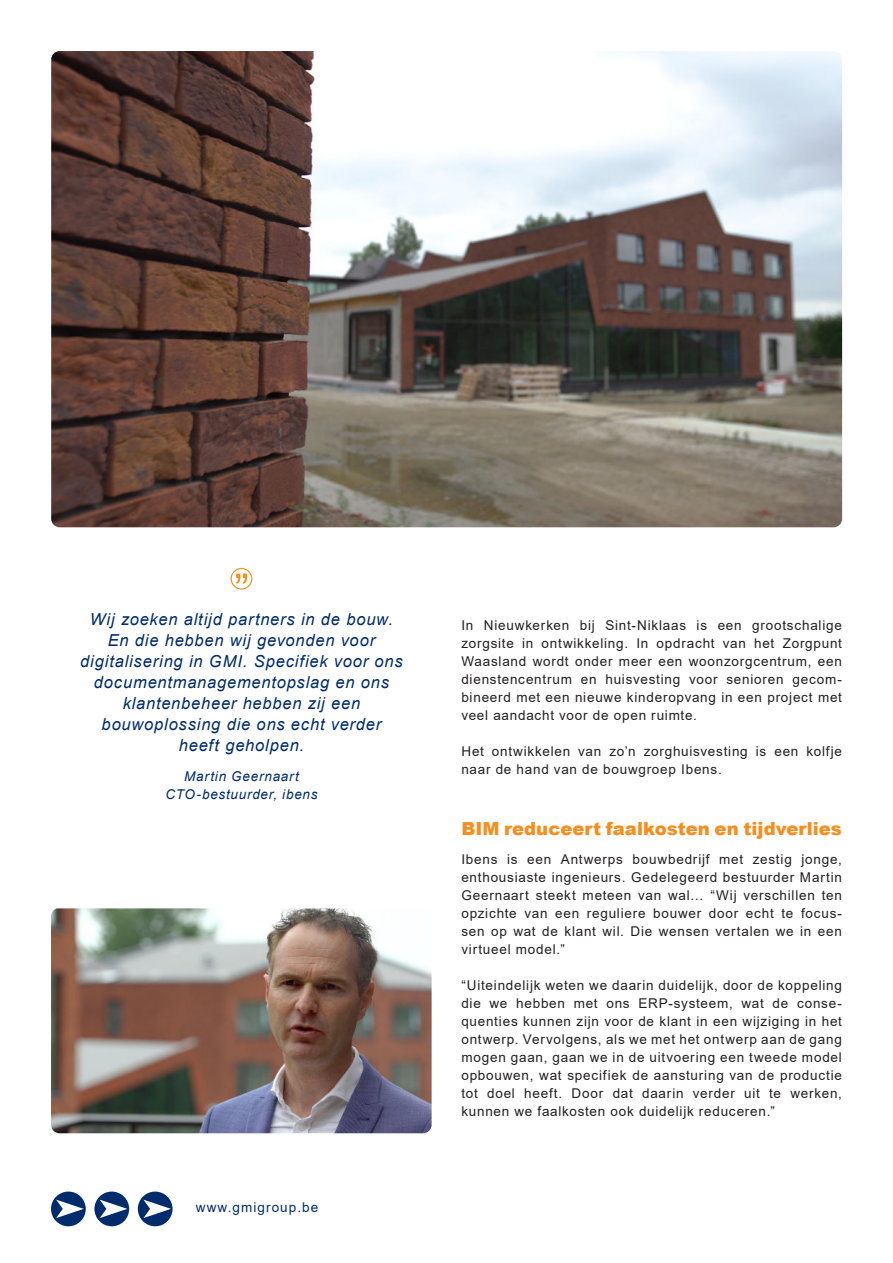
<style>
.page{position:relative;width:893px;height:1263px;background:#fff}
.page>*{position:absolute;margin:0;border:0;box-sizing:border-box;transform-origin:0 0}
.t1{font:900 18px "Arial";letter-spacing:.005em;color:#f68e1e}
.t2{font:italic 16.5px/21px "Arial";letter-spacing:.05em;color:#002c6b;text-align:center}
.t3{font:13.5px/18px "Arial";letter-spacing:.055em;color:#231f20;text-align:justify}
.t4{font:italic 13.5px/18px "Arial";letter-spacing:.055em;color:#002c6b;text-align:center}
.t5{font:13.5px "Arial";letter-spacing:.08em;color:#002c6b}
</style>
<div class="page">
<img style="left:51px;top:51px;width:791px;height:476px">
<div style="left:51px;top:1191px;width:35px;height:35px;background:#002c6b;border-radius:50%"></div>
<div style="left:94px;top:1191px;width:35px;height:35px;background:#002c6b;border-radius:50%"></div>
<div style="left:138px;top:1191px;width:35px;height:35px;background:#002c6b;border-radius:50%"></div>
<svg style="left:56px;top:1199px;width:28px;height:19px"></svg>
<svg style="left:100px;top:1199px;width:27px;height:19px"></svg>
<svg style="left:143px;top:1199px;width:28px;height:19px"></svg>
<svg style="left:231px;top:568px;width:21px;height:22px"></svg>
<img style="left:51px;top:908px;width:381px;height:225px">
<p class="t2" style="left:80px;top:610px;width:324px">Wij zoeken altijd partners in de bouw.<br>En die hebben wij gevonden voor digitalisering in GMI. Specifiek voor ons documentmanagementopslag en ons klantenbeheer hebben zij een bouwoplossing die ons echt verder heeft geholpen.</p>
<p class="t4" style="left:165px;top:769px;width:153px">Martin Geernaart<br>CTO-bestuurder, ibens</p>
<p class="t5" style="left:196px;top:1202px;width:124px">www.gmigroup.be</p>
<p class="t3" style="left:461px;top:618px;width:382px">In Nieuwkerken bij Sint-Niklaas is een grootschalige zorgsite in ontwikkeling. In opdracht van het Zorgpunt Waasland wordt onder meer een woonzorgcentrum, een dienstencentrum en huisvesting voor senioren gecom&shy;bineerd met een nieuwe kinderopvang in een project met veel aandacht voor de open ruimte.</p>
<p class="t3" style="left:461px;top:744px;width:382px">Het ontwikkelen van zo’n zorghuisvesting is een kolfje naar de hand van de bouwgroep Ibens.</p>
<h1 class="t1" style="left:461px;top:822px;width:382px">BIM reduceert faalkosten en tijdverlies</h1>
<p class="t3" style="left:461px;top:852px;width:382px">Ibens is een Antwerps bouwbedrijf met zestig jonge, enthousiaste ingenieurs. Gedelegeerd bestuurder Martin Geernaart steekt meteen van wal… “Wij verschillen ten opzichte van een reguliere bouwer door echt te focus&shy;sen op wat de klant wil. Die wensen vertalen we in een virtueel model.”</p>
<p class="t3" style="left:461px;top:978px;width:382px">“Uiteindelijk weten we daarin duidelijk, door de koppeling die we hebben met ons ERP-systeem, wat de conse&shy;quenties kunnen zijn voor de klant in een wijziging in het ontwerp. Vervolgens, als we met het ontwerp aan de gang mogen gaan, gaan we in de uitvoering een tweede model opbouwen, wat specifiek de aansturing van de productie tot doel heeft. Door dat daarin verder uit te werken, kunnen we faalkosten ook duidelijk reduceren.”</p>
</div>
